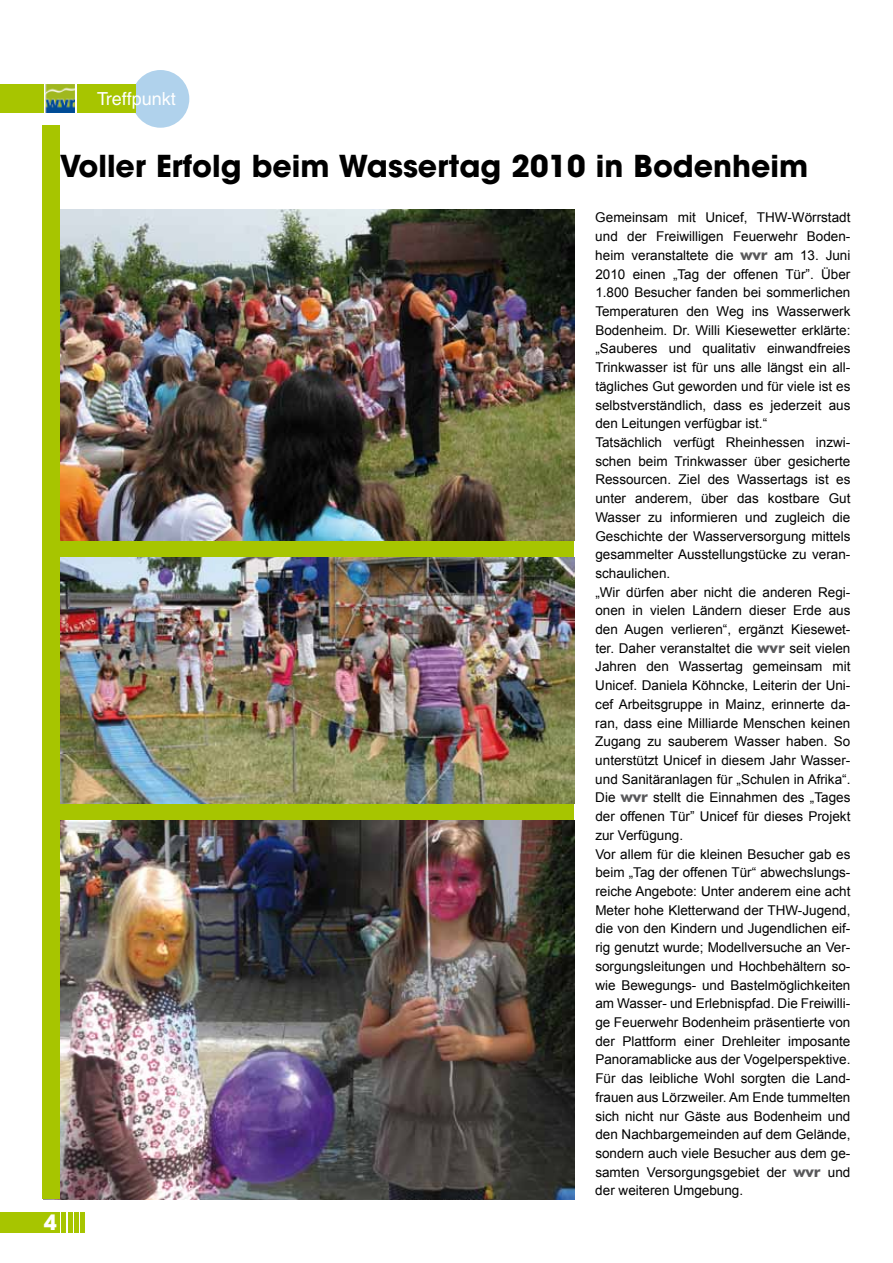
<style>
.page{position:relative;width:893px;height:1263px;background:#fff}
.page>*{position:absolute;margin:0;border:0;box-sizing:border-box;transform-origin:0 0}
.t1{font:700 30px "Avant Garde";color:#000}
.t2{font:700 21px "Avant Garde";color:#fff}
.t3{font:18px "Helvetica";color:#fff}
.t4{font:13.5px/18.8px "Arial";color:#000}
.s1{font-family:"Futura BT";font-weight:700;font-size:15px;color:#58585a}
</style>
<div class="page">
<div style="left:43px;top:802px;width:531px;height:19px;background:#a7c500"></div>
<div style="left:43px;top:540px;width:531px;height:17px;background:#a7c500"></div>
<div style="left:0;top:1212px;width:60px;height:20px;background:#a7c500"></div>
<hr style="left:62px;top:1212px;width:4px;height:20px;background:#a7c500">
<hr style="left:68px;top:1212px;width:4px;height:20px;background:#a7c500">
<div style="left:74px;top:1212px;width:5px;height:20px;background:#a7c500"></div>
<hr style="left:81px;top:1212px;width:4px;height:20px;background:#a7c500">
<div style="left:132px;top:70px;width:57px;height:58px;background:#b0d2ec;border-radius:50%"></div>
<div style="left:0;top:85px;width:135px;height:28px;background:#a7c500"></div>
<svg style="left:44px;top:85px;width:32px;height:28px"></svg>
<img style="left:46px;top:85px;width:28px;height:28px">
<img style="left:60px;top:821px;width:514px;height:378px">
<img style="left:60px;top:210px;width:514px;height:330px">
<img style="left:60px;top:557px;width:514px;height:247px">
<div style="left:43px;top:125px;width:17px;height:1074px;background:#a7c500"></div>
<h3 class="t3" style="left:97px;top:88px;width:80px">Treffpunkt</h3>
<h1 class="t1" style="left:60px;top:146px;width:750px">Voller Erfolg beim Wassertag 2010 in Bodenheim</h1>
<p class="t4" style="left:595px;top:208px;width:257px">Gemeinsam mit Unicef, THW-Wörrstadt und der Freiwilligen Feuerwehr Boden&shy;heim veranstaltete die <span class="s1">wvr</span> am 13. Juni 2010 einen „Tag der offenen Tür”. Über 1.800 Besucher fanden bei sommerlichen Temperaturen den Weg ins Wasserwerk Bodenheim. Dr. Willi Kiesewetter erklärte: „Sauberes und qualitativ einwandfreies Trinkwasser ist für uns alle längst ein all&shy;tägliches Gut geworden und für viele ist es selbstverständlich, dass es jederzeit aus den Leitungen verfügbar ist.“<br>Tatsächlich verfügt Rheinhessen inzwi&shy;schen beim Trinkwasser über gesicherte Ressourcen. Ziel des Wassertags ist es unter anderem, über das kostbare Gut Wasser zu informieren und zugleich die Geschichte der Wasserversorgung mittels gesammelter Ausstellungstücke zu veran&shy;schaulichen.<br>„Wir dürfen aber nicht die anderen Regi&shy;onen in vielen Ländern dieser Erde aus den Augen verlieren“, ergänzt Kiesewet&shy;ter. Daher veranstaltet die <span class="s1">wvr</span> seit vielen Jahren den Wassertag gemeinsam mit Unicef. Daniela Köhncke, Leiterin der Uni&shy;cef Arbeitsgruppe in Mainz, erinnerte da&shy;ran, dass eine Milliarde Menschen keinen Zugang zu sauberem Wasser haben. So unterstützt Unicef in diesem Jahr Wasser&shy;und Sanitäranlagen für „Schulen in Afrika“.<br>Die <span class="s1">wvr</span> stellt die Einnahmen des „Tages der offenen Tür” Unicef für dieses Projekt zur Verfügung.<br>Vor allem für die kleinen Besucher gab es beim „Tag der offenen Tür“ abwechslungs&shy;reiche Angebote: Unter anderem eine acht Meter hohe Kletterwand der THW-Jugend, die von den Kindern und Jugendlichen eif&shy;rig genutzt wurde; Modellversuche an Ver&shy;sorgungsleitungen und Hochbehältern so&shy;wie Bewegungs- und Bastelmöglichkeiten am Wasser- und Erlebnispfad. Die Freiwilli&shy;ge Feuerwehr Bodenheim präsentierte von der Plattform einer Drehleiter imposante Panoramablicke aus der Vogelperspektive.<br>Für das leibliche Wohl sorgten die Land&shy;frauen aus Lörzweiler. Am Ende tummelten sich nicht nur Gäste aus Bodenheim und den Nachbargemeinden auf dem Gelände, sondern auch viele Besucher aus dem ge&shy;samten Versorgungsgebiet der <span class="s1">wvr</span> und der weiteren Umgebung.</p>
<h2 class="t2" style="left:44px;top:1209px;width:14px">4</h2>
</div>
